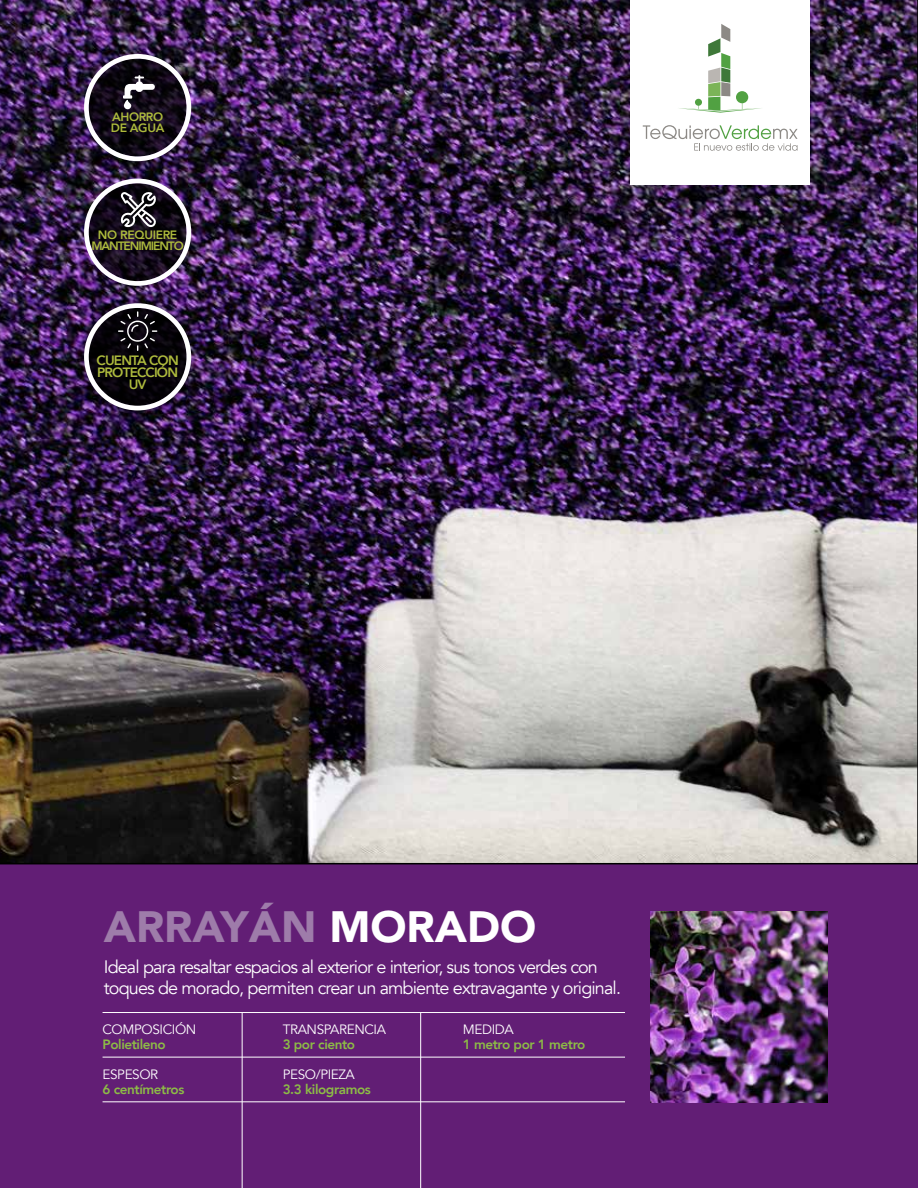
<style>
.page{position:relative;width:918px;height:1188px;background:#621e75}
.page>*{position:absolute;margin:0;border:0;box-sizing:border-box;transform-origin:0 0}
.t1{font:900 43.5px "Avenir LT";color:#9e7caa}
.t2{font:18px/21px "Avenir";letter-spacing:-.05em;color:#fff}
.t3{font:800 13.5px "Avenir";letter-spacing:-.03em;color:#8dbc46}
.t4{font:13.5px "Avenir";letter-spacing:-.03em;color:#fff}
.t5{font:800 13.5px/12px "Avenir";letter-spacing:-.06em;color:#adba3d;text-align:center}
.t6{font:800 12.15px/10.9px "Avenir";letter-spacing:-.09em;color:#adba3d;text-align:center}
.t7{font:800 12.15px/10.9px "Avenir";letter-spacing:-.03em;color:#adba3d}
.s1{color:#fff}
</style>
<div class="page">
<hr style="left:242px;top:1013px;width:1px;height:175px;background:#fff">
<hr style="left:420px;top:1013px;width:1px;height:175px;background:#fff">
<hr style="left:103px;top:1012px;width:522px;height:1px;background:#fff">
<hr style="left:103px;top:1057px;width:522px;height:1px;background:#fff">
<hr style="left:103px;top:1101px;width:522px;height:1px;background:#fff">
<img style="left:651px;top:911px;width:177px;height:191px">
<img style="left:0;top:0;width:918px;height:864px">
<div style="left:630px;top:0;width:180px;height:185px;background:#fff"></div>
<svg style="left:679px;top:24px;width:82px;height:89px"></svg>
<div style="left:695px;top:99px;width:7px;height:7px;background:#51a142;border-radius:3px"></div>
<div style="left:736px;top:91px;width:12px;height:12px;background:#51a142;border-radius:6px"></div>
<svg style="left:643px;top:125px;width:155px;height:26px"></svg>
<svg style="left:86px;top:56px;width:103px;height:103px;background:#211b26"></svg>
<div style="left:84px;top:54px;width:107px;height:107px;border:5px solid #fff;border-radius:50%"></div>
<svg style="left:123px;top:75px;width:32px;height:34px"></svg>
<svg style="left:86px;top:181px;width:103px;height:102px;background:#221a27"></svg>
<div style="left:84px;top:179px;width:107px;height:107px;border:5px solid #fff;border-radius:50%"></div>
<svg style="left:120px;top:191px;width:37px;height:36px"></svg>
<div style="left:76px;top:295px;width:123px;height:124px;background:#000;opacity:.75"></div>
<svg style="left:86px;top:306px;width:103px;height:102px;background:#171419"></svg>
<div style="left:84px;top:303px;width:107px;height:107px;border:5px solid #fff;border-radius:50%"></div>
<svg style="left:118px;top:311px;width:39px;height:40px;background:#262328"></svg>
<p class="t7" style="left:111px;top:112px;width:55px">AHORRO<br>DE AGUA</p>
<p class="t6" style="left:91px;top:229px;width:94px">NO REQUIERE<br>MANTENIMIENTO</p>
<p class="t5" style="left:97px;top:355px;width:84px">CUENTA CON<br>PROTECCIÓN<br>UV</p>
<h1 class="t1" style="left:104px;top:901px;width:434px">ARRAYÁN <span class="s1">MORADO</span></h1>
<p class="t2" style="left:104px;top:957px;width:519px">Ideal para resaltar espacios al exterior e interior, sus tonos verdes con toques de morado, permiten crear un ambiente extravagante y original.</p>
<p class="t4" style="left:103px;top:1021px;width:95px">COMPOSICIÓN</p>
<p class="t3" style="left:103px;top:1034px;width:65px">Polietileno</p>
<p class="t4" style="left:103px;top:1066px;width:57px">ESPESOR</p>
<p class="t3" style="left:103px;top:1079px;width:83px">6 centímetros</p>
<p class="t4" style="left:283px;top:1021px;width:105px">TRANSPARENCIA</p>
<p class="t3" style="left:283px;top:1034px;width:74px">3 por ciento</p>
<p class="t4" style="left:283px;top:1066px;width:74px">PESO/PIEZA</p>
<p class="t3" style="left:283px;top:1079px;width:90px">3.3 kilogramos</p>
<p class="t4" style="left:463px;top:1021px;width:52px">MEDIDA</p>
<p class="t3" style="left:463px;top:1034px;width:124px">1 metro por 1 metro</p>
</div>
